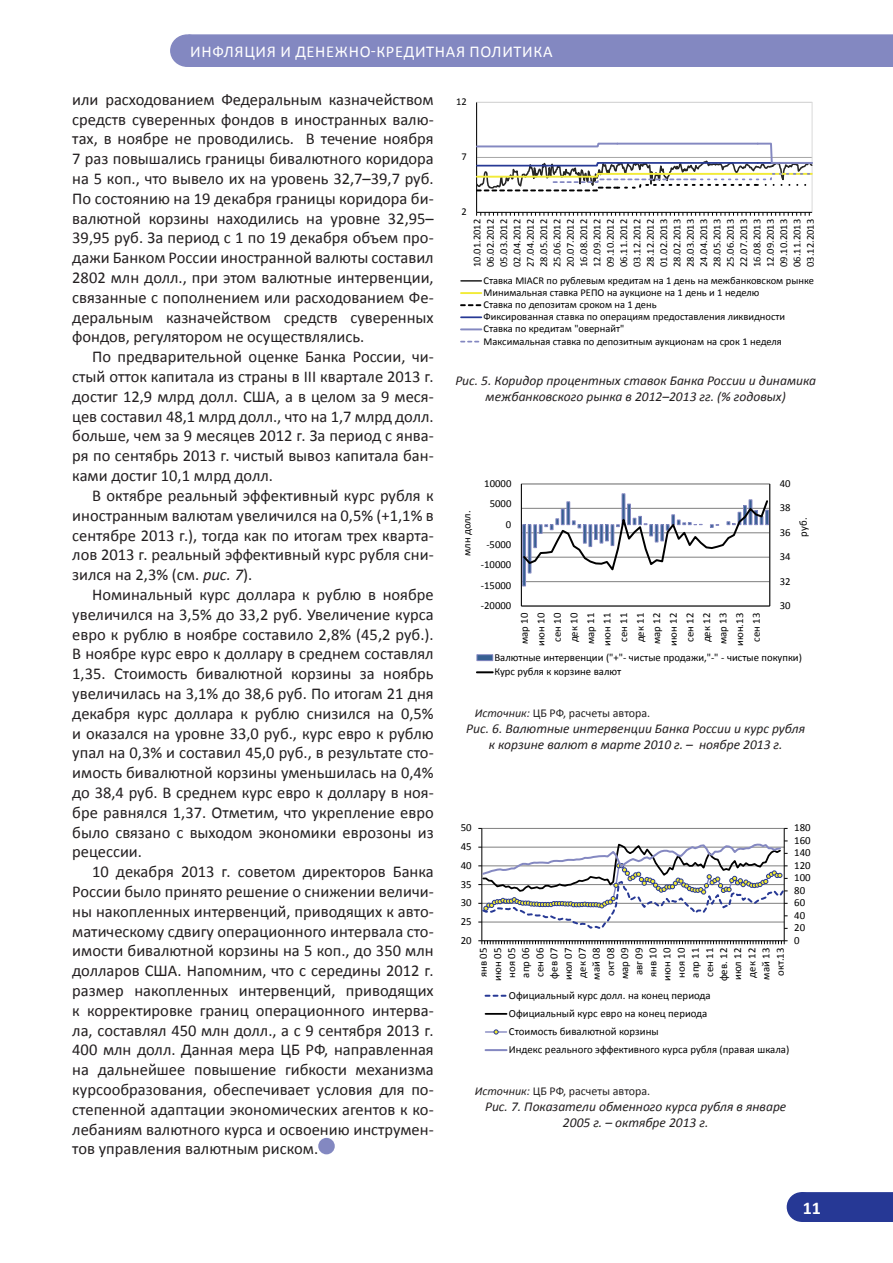
<style>
.page{position:relative;width:893px;height:1263px;background:#fff}
.page>*{position:absolute;margin:0;border:0;box-sizing:border-box;transform-origin:0 0}
.t1{font:700 18px "Calibri";color:#fff}
.Основной_текст{font:16.5px/19.8px "Calibri";color:#231f20;text-align:justify}
.t2{font:16.5px "Calibri";letter-spacing:.04em;color:#fff}
.Подпись_к_рисунку{font:italic 13.5px/16.2px "Calibri";color:#231f20;text-align:center}
.Подпись_под_таблицей{font:12px "Calibri";color:#231f20}
.t3{font:10.8px/14.1px "Calibri";color:#000;text-align:center}
.t4{font:10.65px/16.5px "Calibri";color:#000;text-align:center}
.t5{font:10.5px/13.4px "Calibri";color:#000}
.s1{font-style:italic}
</style>
<div class="page">
<div style="left:171px;top:35px;width:33px;height:31px;background:#8388c1;border-radius:50%"></div>
<div style="left:170px;top:34px;width:35px;height:33px;border:2px solid #8388c1;border-radius:50%"></div>
<div style="left:188px;top:34px;width:705px;height:33px;background:#8388c1"></div>
<div style="left:787px;top:1193px;width:29px;height:28px;background:#263895;border-radius:50%"></div>
<div style="left:787px;top:1192px;width:29px;height:30px;border:2px solid #263895;border-radius:50%"></div>
<div style="left:801px;top:1192px;width:92px;height:30px;background:#263895"></div>
<div style="left:318px;top:1138px;width:17px;height:16px;background:#8388c1;border-radius:50%"></div>
<div style="left:476px;top:102px;width:336px;height:111px;border:1px solid #d9d9d9"></div>
<hr style="left:476px;top:102px;width:1px;height:110px;background:#000">
<svg style="left:476px;top:142px;width:337px;height:74px"></svg>
<hr style="left:461px;top:280px;width:20px;height:2px;background:#262626">
<hr style="left:461px;top:292px;width:20px;height:2px;background:#f2eb38">
<svg style="left:461px;top:304px;width:20px;height:2px"></svg>
<hr style="left:461px;top:316px;width:20px;height:2px;background:#273995">
<hr style="left:461px;top:328px;width:20px;height:2px;background:#8488c1">
<svg style="left:461px;top:341px;width:19px;height:1px"></svg>
<hr style="left:521px;top:581px;width:249px;height:1px;background:#7f7f7f">
<div style="left:521px;top:484px;width:249px;height:122px;border:1px solid #a6a6a6"></div>
<div style="left:522px;top:524px;width:4px;height:62px;border:1px solid #8488c1"></div>
<div style="left:622px;top:493px;width:3px;height:32px;border:1px solid #8488c1"></div>
<hr style="left:521px;top:484px;width:1px;height:122px;background:#000">
<hr style="left:521px;top:606px;width:249px;height:1px;background:#000">
<hr style="left:769px;top:484px;width:1px;height:122px;background:#000">
<svg style="left:521px;top:499px;width:249px;height:75px"></svg>
<div style="left:477px;top:655px;width:16px;height:6px;background:#376092"></div>
<div style="left:477px;top:654px;width:16px;height:7px;border:1px solid #8488c1"></div>
<svg style="left:477px;top:671px;width:16px;height:2px"></svg>
<hr style="left:482px;top:828px;width:302px;height:1px;background:#7f7f7f">
<hr style="left:784px;top:828px;width:1px;height:113px;background:#000">
<hr style="left:481px;top:828px;width:1px;height:113px;background:#000">
<svg style="left:478px;top:940px;width:310px;height:4px"></svg>
<svg style="left:478px;top:840px;width:310px;height:90px"></svg>
<svg style="left:485px;top:995px;width:22px;height:2px"></svg>
<hr style="left:485px;top:1013px;width:22px;height:2px;background:#000">
<hr style="left:485px;top:1031px;width:22px;height:2px;background:#8488c1">
<svg style="left:494px;top:1030px;width:4px;height:4px"></svg>
<hr style="left:485px;top:1049px;width:22px;height:2px;background:#8488c1">
<p class="t2" style="left:190px;top:41px;width:364px">инфляция и денежно-кредитная политика</p>
<p class="Основной_текст" style="left:72px;top:90px;width:363px">или расходованием Федеральным казначейством средств суверенных фондов в иностранных валю&shy;тах, в ноябре не проводились. В течение ноября 7 раз повышались границы бивалютного коридора на 5 коп., что вывело их на уровень 32,7–39,7 руб.<br>П о состоянию на 19 декабря границы коридора би&shy;валютной корзины находились на уровне 32,95– 39,95 руб. За период с 1 по 19 декабря объем про&shy;дажи Банком России иностранной валюты составил 2802 млн долл., при этом валютные интервенции, связанные с пополнением или расходованием Фе&shy;деральным казначейством средств суверенных фондов, регулятором не осуществлялись.</p>
<p class="Основной_текст" style="left:72px;top:347px;width:363px;text-indent:20px">По предварительной оценке Банка России, чи&shy;стый отток капитала из страны в III квартале 2013 г. достиг 12,9 млрд долл. США, а в целом за 9 меся&shy;цев составил 48,1 млрд долл., что на 1,7 млрд долл. больше, чем за 9 месяцев 2012 г. За период с янва&shy;ря по сентябрь 2013 г. чистый вывоз капитала бан&shy;ками достиг 10,1 млрд долл.</p>
<p class="Основной_текст" style="left:72px;top:486px;width:363px;text-indent:20px">В октябре реальный эффективный курс рубля к иностранным валютам увеличился на 0,5% (+1,1% в сентябре 2013 г.), тогда как по итогам трех кварта&shy;лов 2013 г. реальный эффективный курс рубля сни&shy;зился на 2,3% (см. <span class="s1">рис. 7</span>).</p>
<p class="Основной_текст" style="left:72px;top:585px;width:363px;text-indent:20px">Н оминальный курс доллара к рублю в ноябре увеличился на 3,5% до 33,2 руб. Увеличение курса евро к рублю в ноябре составило 2,8% (45,2 руб.).<br>В ноябре курс евро к доллару в среднем составлял 1,35. Стоимость бивалютной корзины за ноябрь увеличилась на 3,1% до 38,6 руб. По итогам 21 дня декабря курс доллара к рублю снизился на 0,5% и оказался на уровне 33,0 руб., курс евро к рублю упал на 0,3% и составил 45,0 руб., в результате сто&shy;имость бивалютной корзины уменьшилась на 0,4% до 38,4 руб. В среднем курс евро к доллару в ноя&shy;бре равнялся 1,37. Отметим, что укрепление евро было связано с выходом экономики еврозоны из рецессии.</p>
<p class="Основной_текст" style="left:72px;top:862px;width:363px;text-indent:20px">10 декабря 2013 г. советом директоров Банка России было принято решение о снижении величи&shy;ны накопленных интервенций, приводящих к авто&shy;матическому сдвигу операционного интервала сто&shy;имости бивалютной корзины на 5 коп., до 350 млн долларов США. Напомним, что с середины 2012 г. размер накопленных интервенций, приводящих к корректировке границ операционного интерва&shy;ла, составлял 450 млн долл., а с 9 сентября 2013 г.<br>400 млн долл. Данная мера ЦБ РФ, направленная на дальнейшее повышение гибкости механизма курсообразования, обеспечивает условия для по&shy;степенной адаптации экономических агентов к ко&shy;лебаниям валютного курса и освоению инструмен&shy;тов управления валютным риском.</p>
<p class="t5" style="left:456px;top:95px;width:12px">12</p>
<p class="t5" style="left:461px;top:150px;width:7px">7</p>
<p class="t5" style="left:461px;top:205px;width:7px">2</p>
<p class="t5" style="left:470px;top:267px;width:49px;text-align:justify;rotate:-90deg">10.01.2012<br>06.02.2012<br>05.03.2012<br>02.04.2012<br>27.04.2012<br>28.05.2012<br>25.06.2012<br>20.07.2012<br>16.08.2012<br>12.09.2012<br>09.10.2012<br>06.11.2012<br>03.12.2012<br>28.12.2012<br>01.02.2013<br>28.02.2013<br>28.03.2013<br>24.04.2013<br>28.05.2013<br>25.06.2013<br>22.07.2013<br>16.08.2013<br>12.09.2013<br>09.10.2013<br>06.11.2013<br>03.12.2013</p>
<p class="t5" style="left:484px;top:274px;width:332px;line-height:12.1px">Ставка MIACR по рублевым кредитам на 1 день на межбанковском рынке<br>Минимальная ставка РЕПО</p>
<p class="t5" style="left:484px;top:286px;width:303px;line-height:12.1px;text-indent:123px">на аукционе на 1 день и 1 неделю Ставка по депозитам сроком на 1 день<br>Фиксированная ставка по операциям предоставления ликвидности Ставка по кредитам "овернайт"<br>Максимальная ставка по депозитным аукционам на срок 1 неделя</p>
<p class="Подпись_к_рисунку" style="left:455px;top:372px;width:362px">Рис. 5. Коридор процентных ставок Банка России и динамика межбанковского рынка в 2012–2013 гг. (% годовых)</p>
<p class="t4" style="left:484px;top:475px;width:29px">10000</p>
<p class="t4" style="left:780px;top:475px;width:12px">40</p>
<p class="t4" style="left:490px;top:496px;width:23px">5000</p>
<p class="t4" style="left:780px;top:500px;width:12px">38</p>
<p class="t4" style="left:459px;top:556px;width:47px;rotate:-90deg">млн долл.</p>
<p class="t4" style="left:795px;top:537px;width:20px;rotate:-90deg">руб.</p>
<p class="t4" style="left:506px;top:516px;width:7px">0</p>
<p class="t4" style="left:780px;top:524px;width:12px">36</p>
<p class="t4" style="left:486px;top:536px;width:27px">-5000</p>
<p class="t4" style="left:780px;top:548px;width:12px">34</p>
<p class="t4" style="left:481px;top:557px;width:32px">-10000</p>
<p class="t4" style="left:481px;top:577px;width:32px">-15000</p>
<p class="t4" style="left:481px;top:597px;width:32px">-20000</p>
<p class="t4" style="left:516px;top:646px;width:34px;rotate:-90deg">мар 10 июн 10 сен 10 дек 10 мар 11 июн 11 сен 11 дек 11 мар 12 июн 12 сен 12 дек 12 мар 13 июн.13 сен 13</p>
<p class="t4" style="left:780px;top:573px;width:12px">32</p>
<p class="t4" style="left:780px;top:597px;width:12px">30</p>
<p class="t4" style="left:494px;top:650px;width:309px;line-height:14.7px;text-align:left">Валютные интервенции ("+"- чистые продажи,"-" - чистые покупки)<br>Курс рубля к корзине валют</p>
<p class="Подпись_под_таблицей" style="left:475px;top:705px;width:177px"><span class="s1">Источник:</span> ЦБ РФ, расчеты автора.</p>
<p class="Подпись_к_рисунку" style="left:466px;top:720px;width:341px">Рис. 6. Валютные интервенции Банка России и курс рубля</p>
<p class="Подпись_к_рисунку" style="left:489px;top:736px;width:295px">к корзине валют в марте 2010 г. – ноябре 2013 г.</p>
<p class="t3" style="left:461px;top:821px;width:12px">50</p>
<p class="t3" style="left:461px;top:839px;width:12px">45</p>
<p class="t3" style="left:461px;top:858px;width:12px">40</p>
<p class="t3" style="left:461px;top:877px;width:12px">35</p>
<p class="t3" style="left:461px;top:896px;width:12px">30</p>
<p class="t3" style="left:461px;top:914px;width:12px">25</p>
<p class="t3" style="left:461px;top:933px;width:12px">20</p>
<p class="t3" style="left:794px;top:821px;width:18px">180</p>
<p class="t3" style="left:794px;top:833px;width:18px">160</p>
<p class="t3" style="left:794px;top:846px;width:18px">140</p>
<p class="t3" style="left:794px;top:858px;width:18px">120</p>
<p class="t3" style="left:794px;top:871px;width:18px">100</p>
<p class="t3" style="left:794px;top:883px;width:12px">80</p>
<p class="t3" style="left:794px;top:896px;width:12px">60</p>
<p class="t3" style="left:794px;top:908px;width:12px">40</p>
<p class="t3" style="left:794px;top:921px;width:12px">20</p>
<p class="t3" style="left:794px;top:933px;width:7px">0</p>
<p class="t3" style="left:476px;top:981px;width:35px;rotate:-90deg">янв 05 июн 05 ноя 05 апр 06 сен 06 фев 07 июл 07 дек 07 май 08 окт 08 мар 09 авг 09 янв 10 июн 10 ноя 10 апр 11 сен 11 фев. 12 июл 12 дек 12 май 13 окт.13</p>
<p class="t3" style="left:509px;top:986px;width:282px;line-height:18.1px;text-align:left">Официальный курс долл. на конец периода<br>Официальный курс евро на конец периода<br>Стоимость бивалютной корзины<br>И ндекс реального эффективного курса рубля (правая шкала)</p>
<p class="Подпись_под_таблицей" style="left:475px;top:1083px;width:177px"><span class="s1">Источник:</span> ЦБ РФ, расчеты автора.</p>
<p class="Подпись_к_рисунку" style="left:485px;top:1098px;width:303px">Рис. 7. Показатели обменного курса рубля в январе<br>2005 г. – октябре 2013 г.</p>
<p class="t1" style="left:803px;top:1196px;width:20px">11</p>
</div>
